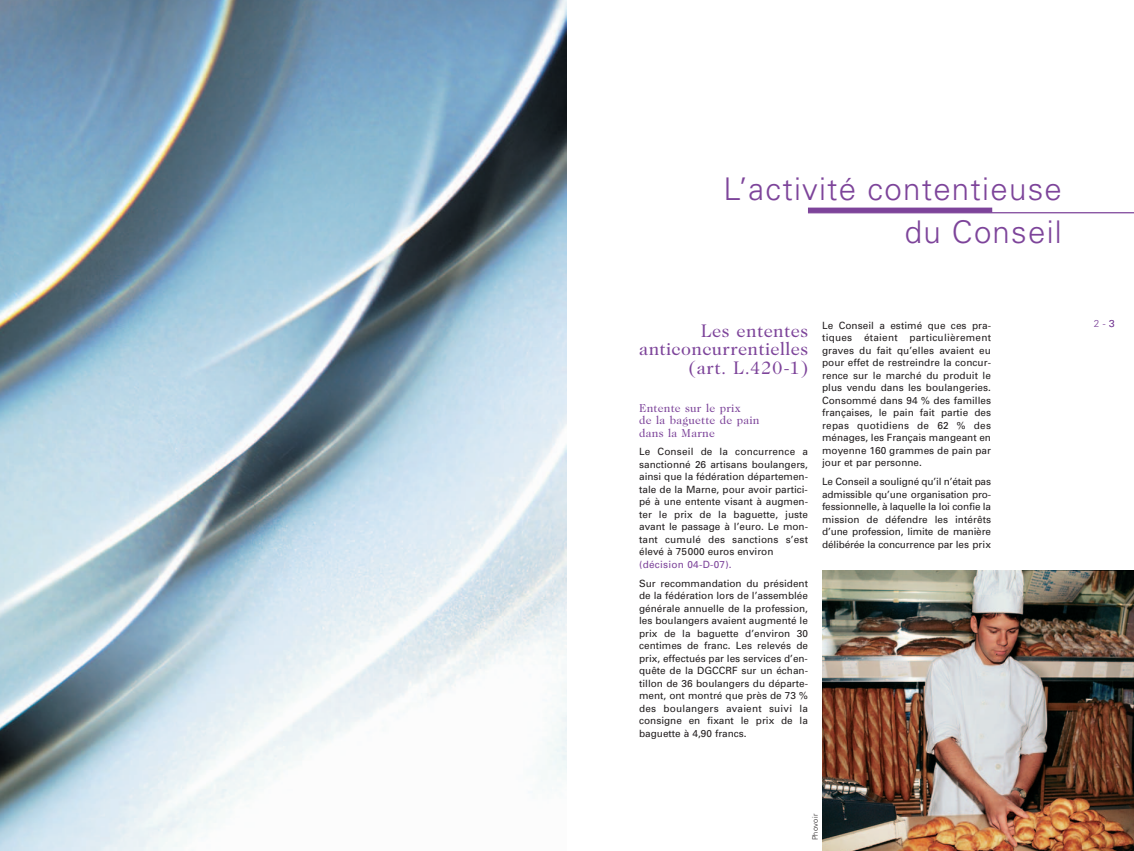
<style>
.page{position:relative;width:1134px;height:851px;background:#fff}
.page>*{position:absolute;margin:0;border:0;box-sizing:border-box;transform-origin:0 0}
.t1{font:300 31.25px/43.8px "Univers";letter-spacing:.04em;color:#7d449a;text-align:right}
.t2{font:18.75px/18.8px "Caslon";letter-spacing:.025em;color:#7d449a;text-align:right}
.t3{font:11.88px/12.5px "Caslon";letter-spacing:.025em;color:#7d449a}
.t4{font:10px/12.5px "Univers";color:#231f20;text-align:justify}
.t5{font:10px "Univers";letter-spacing:.025em;color:#7d449a}
.t6{font:300 10px "Univers";color:#7d449a}
.t7{font:300 7.5px "Univers";letter-spacing:.04em;color:#231f20}
</style>
<div class="page">
<img style="left:0;top:0;width:567px;height:850px">
<hr style="left:808px;top:212px;width:326px;height:1px;background:#7d449a">
<div style="left:808px;top:207px;width:184px;height:5px;background:#7d449a"></div>
<img style="left:822px;top:570px;width:312px;height:280px">
<h1 class="t1" style="left:723px;top:169px;width:340px">L’activité contentieuse du Conseil</h1>
<h2 class="t2" style="left:639px;top:320px;width:170px">Les ententes anticoncurrentielles (art. L.420-1)</h2>
<p class="t3" style="left:639px;top:401px;width:122px">Entente sur le prix<br>de la baguette de pain dans la Marne</p>
<p class="t4" style="left:639px;top:446px;width:170px">Le Conseil de la concurrence a sanctionné 26 artisans boulangers, ainsi que la fédération départemen&shy;tale de la Marne, pour avoir partici&shy;pé à une entente visant à augmen&shy;ter le prix de la baguette, juste avant le passage à l’euro. Le mon&shy;tant cumulé des sanctions s’est élevé à 75000 euros environ</p>
<p class="t5" style="left:639px;top:560px;width:94px">(décision 04-D-07).</p>
<p class="t4" style="left:639px;top:577px;width:170px">Sur recommandation du président de la fédération lors de l’assemblée générale annuelle de la profession, les boulangers avaient augmenté le prix de la baguette d’environ 30 centimes de franc. Les relevés de prix, effectués par les services d’en&shy;quête de la DGCCRF sur un échan&shy;tillon de 36 boulangers du départe&shy;ment, ont montré que près de 73 % des boulangers avaient suivi la consigne en fixant le prix de la baguette à 4,90 francs.</p>
<p class="t4" style="left:822px;top:320px;width:170px">Le Conseil a estimé que ces pra&shy;tiques étaient particulièrement graves du fait qu’elles avaient eu pour effet de restreindre la concur&shy;rence sur le marché du produit le plus vendu dans les boulangeries.<br>Consommé dans 94 % des familles françaises, le pain fait partie des repas quotidiens de 62 % des ménages, les Français mangeant en moyenne 160 grammes de pain par jour et par personne.</p>
<p class="t4" style="left:822px;top:476px;width:170px">Le Conseil a souligné qu’il n’était pas admissible qu’une organisation pro&shy;fessionnelle, à laquelle la loi confie la mission de défendre les intérêts d’une profession, limite de manière délibérée la concurrence par les prix</p>
<p class="t7" style="left:812px;top:840px;width:28px;rotate:-90deg">Phovoir</p>
<p class="t6" style="left:1094px;top:319px;width:23px">2-3</p>
</div>
